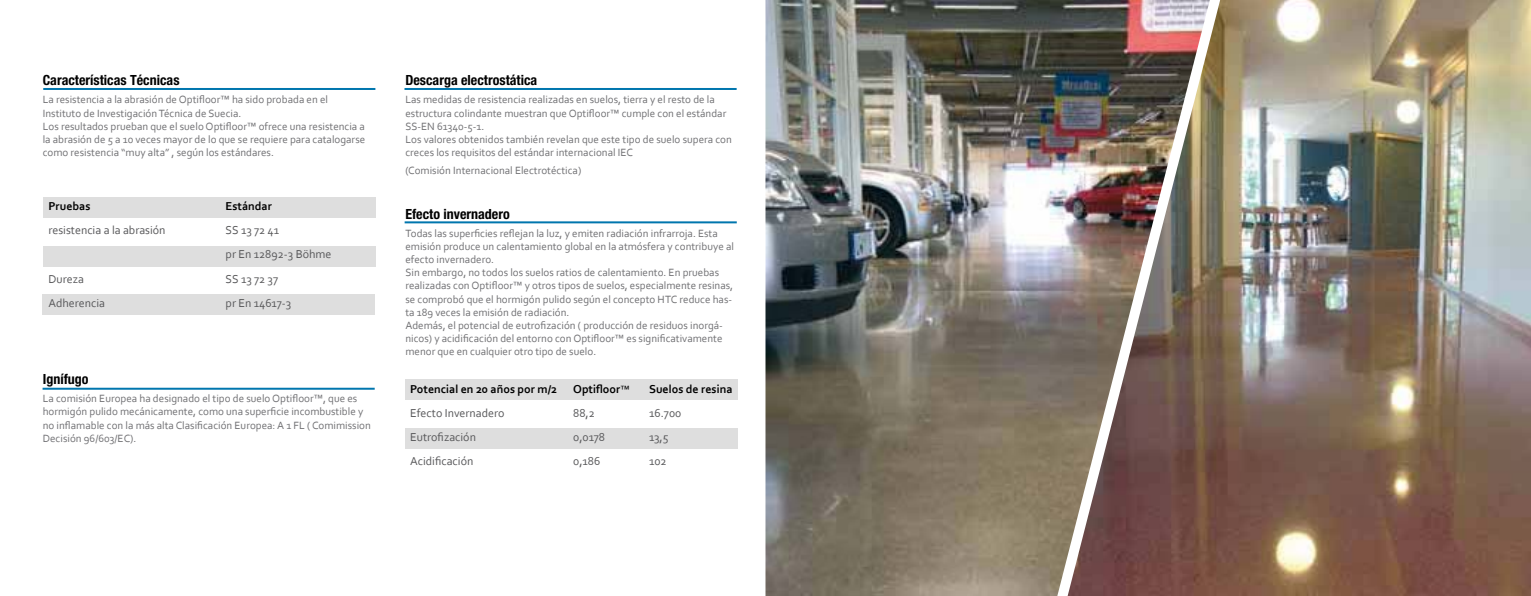
<style>
.page{position:relative;width:1531px;height:596px;background:#fff}
.page>*{position:absolute;margin:0;border:0;box-sizing:border-box;transform-origin:0 0}
.t1{font:700 condensed 14px "Helvetica Neue";color:#000}
.t2{font:12px/24px "Corbel";color:#58585a}
.t3{font:700 12px "Corbel";color:#000}
.t4{font:11px/13.2px "Corbel";color:#707073}
.s1{font-weight:700;color:#000}
.s2{font-size:11px;color:#000}
</style>
<div class="page">
<div style="left:43px;top:197px;width:332px;height:21px;background:#dedede"></div>
<div style="left:43px;top:245px;width:332px;height:21px;background:#dedede"></div>
<div style="left:43px;top:294px;width:332px;height:20px;background:#dedede"></div>
<img style="left:1234px;top:0;width:297px;height:595px">
<img style="left:765px;top:0;width:283px;height:595px">
<div style="left:405px;top:379px;width:332px;height:21px;background:#dedede"></div>
<div style="left:405px;top:427px;width:332px;height:21px;background:#dedede"></div>
<img style="left:1048px;top:0;width:186px;height:595px">
<hr style="left:43px;top:387px;width:332px;height:2px;background:#0076ae">
<hr style="left:43px;top:88px;width:332px;height:2px;background:#0076ae">
<hr style="left:404px;top:88px;width:333px;height:2px;background:#0076ae">
<hr style="left:405px;top:221px;width:332px;height:2px;background:#0076ae">
<p class="t1" style="left:43px;top:72px;width:138px">Características Técnicas</p>
<p class="t4" style="left:43px;top:93px;width:324px">La resistencia a la abrasión de Optifloor™ ha sido probada en el Instituto de Investigación Técnica de Suecia.<br>Los resultados prueban que el suelo Optifloor™ ofrece una resistencia a la abrasión de 5 a 10 veces mayor de lo que se requiere para catalogarse como resistencia “muy alta” , según los estándares.</p>
<p class="t3" style="left:48px;top:199px;width:44px">Pruebas</p>
<p class="t2" style="left:48px;top:218px;width:119px">resistencia a la abrasión</p>
<p class="t2" style="left:48px;top:266px;width:58px">Dureza<br>Adherencia</p>
<p class="t3" style="left:226px;top:199px;width:48px">Estándar</p>
<p class="t2" style="left:226px;top:218px;width:107px">SS 13 72 41<br>pr En 12892-3 Böhme<br>SS 13 72 37<br>pr En 14617-3</p>
<p class="t1" style="left:43px;top:370px;width:47px">Ignífugo</p>
<p class="t4" style="left:43px;top:391px;width:330px">La comisión Europea ha designado el tipo de suelo Optifloor™, que es hormigón pulido mecánicamente, como una superficie incombustible y no inflamable con la más alta Clasificación Europea: A 1 FL ( Comimission Decisión 96/603/EC).</p>
<p class="t1" style="left:405px;top:72px;width:133px">Descarga electrostática</p>
<p class="t4" style="left:405px;top:93px;width:328px">Las medidas de resistencia realizadas en suelos, tierra y el resto de la estructura colindante muestran que Optifloor™ cumple con el estándar SS-EN 61340-5-1.<br>Los valores obtenidos también revelan que este tipo de suelo supera con creces los requisitos del estándar internacional IEC</p>
<p class="t4" style="left:405px;top:164px;width:177px">(Comisión Internacional Electrotéctica)</p>
<p class="t1" style="left:405px;top:205px;width:106px">Efecto invernadero</p>
<p class="t4" style="left:405px;top:226px;width:330px">Todas las superficies reflejan la luz, y emiten radiación infrarroja. Esta emisión produce un calentamiento global en la atmósfera y contribuye al efecto invernadero.<br>Sin embargo, no todos los suelos ratios de calentamiento. En pruebas realizadas con Optifloor™ y otros tipos de suelos, especialmente resinas, se comprobó que el hormigón pulido según el concepto HTC reduce has&shy;ta 189 veces la emisión de radiación.<br>Además, el potencial de eutrofización ( producción de residuos inorgá&shy;nicos) y acidificación del entorno con Optifloor™ es significativamente menor que en cualquier otro tipo de suelo.</p>
<p class="t3" style="left:410px;top:381px;width:149px">Potencial en 20 años por m/2</p>
<p class="t2" style="left:410px;top:400px;width:96px">Efecto Invernadero<br>Eutrofización<br>Acidificación</p>
<p class="t2" style="left:573px;top:376px;width:58px"><span class="s1">Optifloor</span><span class="s2">™<br></span>88,2<br>0,0178<br>0,186</p>
<p class="t3" style="left:649px;top:381px;width:85px">Suelos de resina</p>
<p class="t2" style="left:649px;top:400px;width:34px">16.700<br>13,5<br>102</p>
</div>
